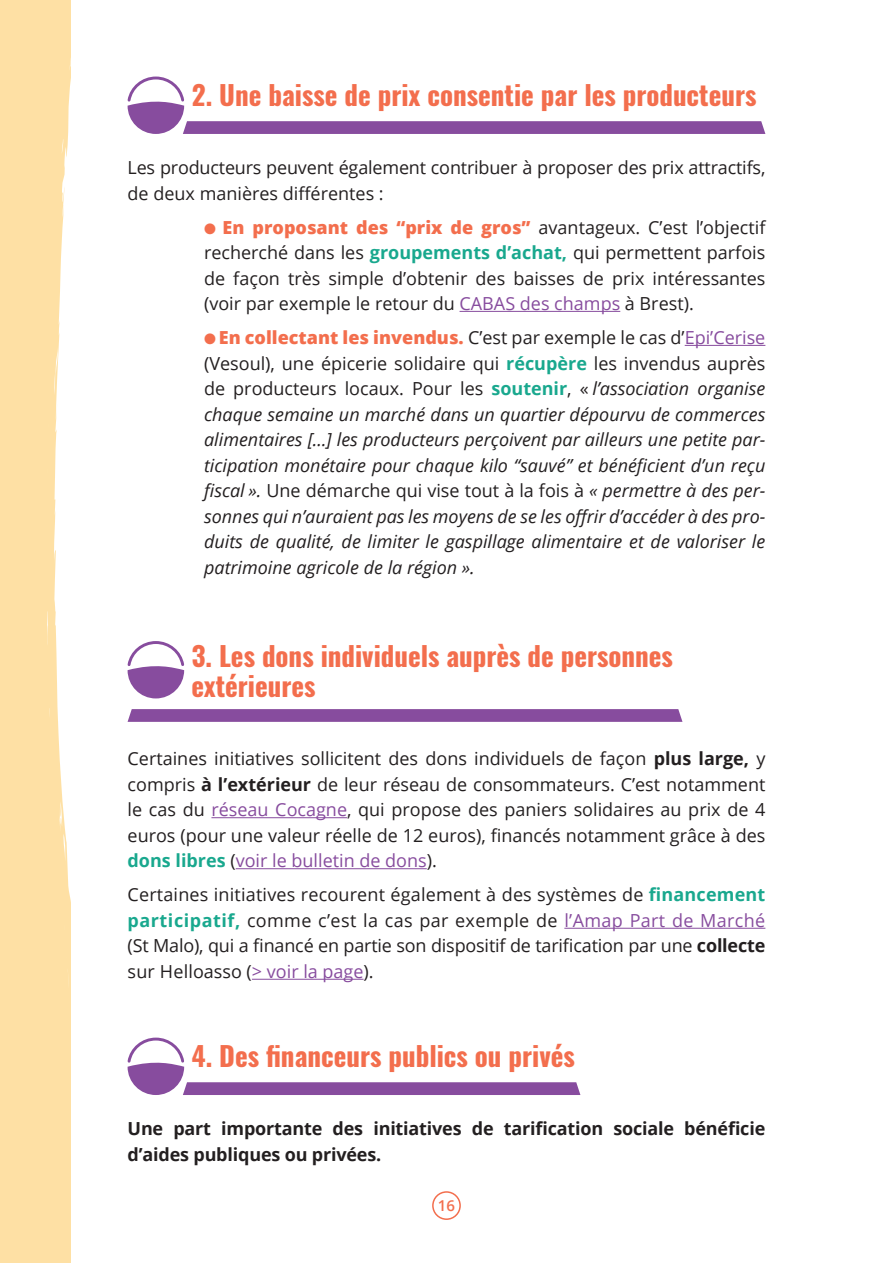
<style>
.page{position:relative;width:893px;height:1263px;background:#fff}
.page>*{position:absolute;margin:0;border:0;box-sizing:border-box;transform-origin:0 0}
.t1{font:700 27px/30px "Oswald";color:#f36e4d}
.t2{font:18px/25.5px "Open Sans";color:#231f20;text-align:justify}
.t3{font:italic 18px/25.5px "Open Sans";color:#231f20;text-align:justify}
.t4{font:700 18px/25.5px "Open Sans";letter-spacing:-.01em;color:#231f20}
.t5{font:600 15px "Open Sans";color:#f36e4d}
.s1{color:#f36e4d}
.s2{font-weight:800;color:#f36e4d}
.s3{font-weight:700;color:#19a88e}
.s4{color:#874c9e}
.s5{font-weight:800;font-style:normal;color:#f36e4d}
.s6{font-style:normal}
.s7{font-style:normal;color:#874c9e}
.s8{font-weight:700;font-style:normal;color:#19a88e}
.s9{font-weight:700}
</style>
<div class="page">
<svg style="left:0;top:0;width:70px;height:1263px;background:#fee2ac"></svg>
<svg style="left:65px;top:965px;width:3px;height:42px"></svg>
<svg style="left:46px;top:379px;width:1px;height:31px"></svg>
<div style="left:432px;top:1191px;width:29px;height:29px;border:2px solid #f36e4d;border-radius:50%"></div>
<hr style="left:460px;top:311px;width:160px;height:1px;background:#874c9e">
<hr style="left:685px;top:345px;width:80px;height:1px;background:#874c9e">
<hr style="left:211px;top:817px;width:136px;height:1px;background:#874c9e">
<hr style="left:236px;top:868px;width:191px;height:1px;background:#874c9e">
<hr style="left:564px;top:928px;width:201px;height:1px;background:#874c9e">
<hr style="left:252px;top:979px;width:112px;height:1px;background:#874c9e">
<svg style="left:127px;top:76px;width:638px;height:58px"></svg>
<svg style="left:127px;top:1037px;width:453px;height:58px"></svg>
<svg style="left:127px;top:641px;width:58px;height:57px"></svg>
<svg style="left:128px;top:709px;width:554px;height:13px;background:#8950a0"></svg>
<h1 class="t1" style="left:191px;top:81px;width:567px">2. Une baisse de prix consentie par les producteurs</h1>
<p class="t2" style="left:128px;top:154px;width:639px">Les producteurs peuvent également contribuer à proposer des prix attractifs, de deux manières différentes :</p>
<p class="t2" style="left:204px;top:214px;width:563px"><span class="s1">●</span> <span class="s2">En proposant des “prix de gros”</span> avantageux. C’est l’objectif recherché dans les <span class="s3">groupements d’achat,</span> qui permettent parfois de façon très simple d’obtenir des baisses de prix intéressantes (voir par exemple le retour du <span class="s4">CABAS des champs</span> à Brest).</p>
<p class="t3" style="left:204px;top:324px;width:563px"><span class="s1">●</span> <span class="s5">En collectant les invendus.</span> <span class="s6">C’est par exemple le cas d’</span><span class="s7">Epi’Cerise </span><span class="s6">(Vesoul), une épicerie solidaire qui</span> <span class="s8">récupère</span> <span class="s6">les invendus auprès de producteurs locaux. Pour les</span> <span class="s8">soutenir</span><span class="s6">, «</span> l’association organise chaque semaine un marché dans un quartier dépourvu de commerces alimentaires […] les producteurs perçoivent par ailleurs une petite par&shy;ticipation monétaire pour chaque kilo “sauvé” et bénéficient d’un reçu fiscal ». <span class="s6">Une démarche qui vise tout à la fois à</span> « permettre à des per&shy;sonnes qui n’auraient pas les moyens de se les offrir d’accéder à des pro&shy;duits de qualité, de limiter le gaspillage alimentaire et de valoriser le patrimoine agricole de la région ».</p>
<h1 class="t1" style="left:191px;top:642px;width:483px">3. Les dons individuels auprès de personnes extérieures</h1>
<p class="t2" style="left:128px;top:746px;width:639px">Certaines initiatives sollicitent des dons individuels de façon <span class="s9">plus large,</span> y compris <span class="s9">à l’extérieur</span> de leur réseau de consommateurs. C’est notamment le cas du <span class="s4">réseau Cocagne</span>, qui propose des paniers solidaires au prix de 4 euros (pour une valeur réelle de 12 euros), financés notamment grâce à des <span class="s3">dons libres</span> (<span class="s4">voir le bulletin de dons</span>).</p>
<p class="t2" style="left:128px;top:882px;width:639px">Certaines initiatives recourent également à des systèmes de <span class="s3">financement participatif,</span> comme c’est la cas par exemple de <span class="s4">l’Amap Part de Marché </span>(St Malo), qui a financé en partie son dispositif de tarification par une <span class="s9">collecte </span>sur Helloasso (<span class="s4">&gt; voir la page</span>).</p>
<h1 class="t1" style="left:191px;top:1042px;width:385px">4. Des financeurs publics ou privés</h1>
<p class="t4" style="left:128px;top:1115px;width:639px">Une part importante des initiatives de tarification sociale bénéficie d’aides publiques ou privées.</p>
<p class="t5" style="left:438px;top:1195px;width:19px">16</p>
</div>
